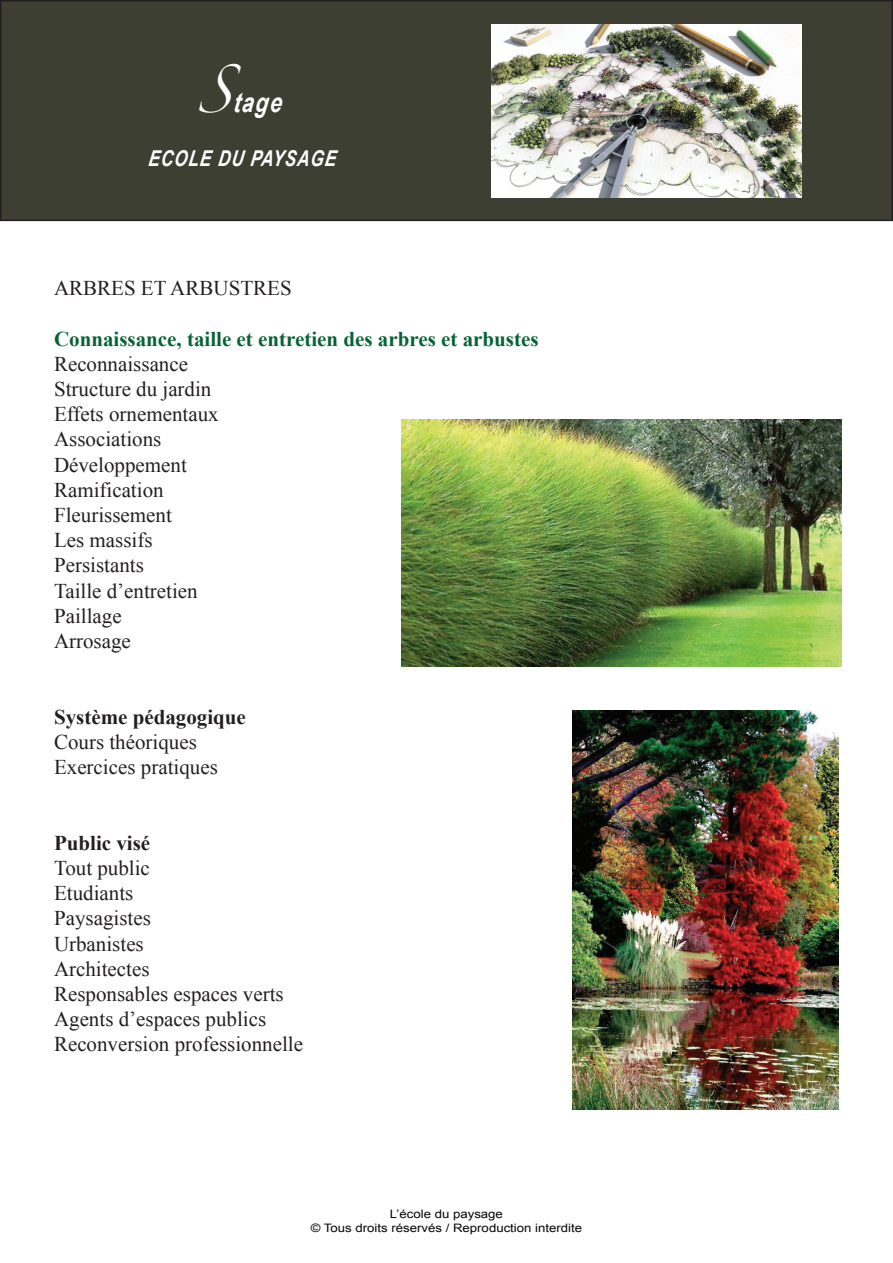
<style>
.page{position:relative;width:893px;height:1263px;background:#fff}
.page>*{position:absolute;margin:0;border:0;box-sizing:border-box;transform-origin:0 0}
.t1{font:italic 700 27.6px "Arial Narrow";color:#fff;scale:.95 1}
.t2{font:italic 700 21.9px "Arial Narrow";color:#fff;scale:.95 1}
.t3{font:21px/25.2px "Times New Roman";color:#231f20}
.t4{font:700 21px "Times New Roman";color:#056334}
.t5{font:700 21px "Times New Roman";color:#231f20}
.t6{font:11.7px/14.4px "Arial";color:#050605;text-align:center;scale:1.13 1}
.s1{font-family:"Zapfino";font-weight:400;font-style:normal;font-size:43.65px}
</style>
<div class="page">
<div style="left:1px;top:1px;width:891px;height:219px;background:#3e3f33"></div>
<div style="left:0;top:0;width:893px;height:221px;border:2px solid #231f20"></div>
<img style="left:492px;top:25px;width:309px;height:173px">
<img style="left:573px;top:711px;width:266px;height:399px">
<img style="left:402px;top:420px;width:440px;height:247px">
<h1 class="t1" style="left:197px;top:81px;width:96px"><span class="s1">S</span>tage</h1>
<p class="t2" style="left:148px;top:142px;width:203px">ECOLE DU PAYSAGE</p>
<p class="t3" style="left:54px;top:275px;width:239px">ARBRES ET ARBUSTRES</p>
<p class="t4" style="left:54px;top:324px;width:486px">Connaissance, taille et entretien des arbres et arbustes</p>
<p class="t3" style="left:54px;top:351px;width:166px">Reconnaissance<br>Structure du jardin<br>Effets ornementaux<br>Associations<br>Développement<br>Ramification<br>Fleurissement<br>Les massifs<br>Persistants<br>Taille d’entretien<br>Paillage<br>Arrosage</p>
<p class="t5" style="left:54px;top:702px;width:193px">Système pédagogique</p>
<p class="t3" style="left:54px;top:729px;width:165px">Cours théoriques<br>Exercices pratiques</p>
<p class="t5" style="left:54px;top:828px;width:98px">Public visé</p>
<p class="t3" style="left:54px;top:855px;width:251px">Tout public<br>Etudiants<br>Paysagistes<br>Urbanistes<br>Architectes<br>Responsables espaces verts<br>Agents d’espaces publics<br>Reconversion professionnelle</p>
<p class="t6" style="left:311px;top:1206px;width:242px">L’école du paysage<br>© Tous droits réservés / Reproduction interdite</p>
</div>
